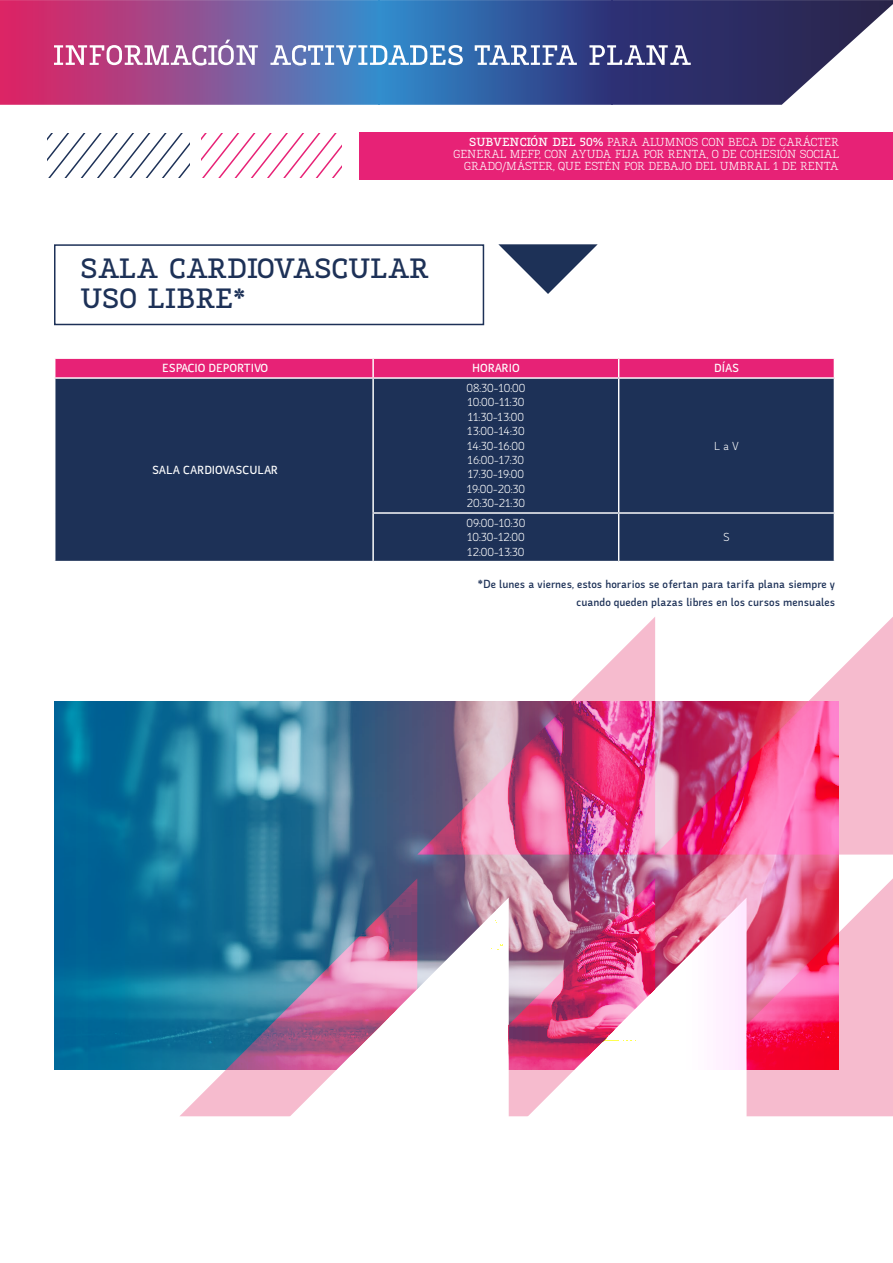
<style>
.page{position:relative;width:893px;height:1263px;background:#fff}
.page>*{position:absolute;margin:0;border:0;box-sizing:border-box;transform-origin:0 0}
.t1{font:700 28.5px/30.8px "Malacitana";color:#1d3157}
.t2{font:12px/12px "Malacitana";color:#fff;text-align:right}
.t3{font:12px/14.4px "Malacitana Sans Regular";color:#fff;text-align:justify}
.t4{font:12px/18px "Malacitana Sans Bold";color:#1d3157;text-align:right}
.t5{font:12px "Malacitana Sans Bold";color:#fff}
.s1{font-weight:700}
</style>
<div class="page">
<svg style="left:179px;top:1069px;width:92px;height:47px;fill:#f6bbce"></svg>
<svg style="left:571px;top:617px;width:84px;height:84px"></svg>
<svg style="left:747px;top:878px;width:146px;height:238px;background:#f6bfd1"></svg>
<svg style="left:655px;top:617px;width:238px;height:237px"></svg>
<svg style="left:271px;top:1069px;width:238px;height:48px"></svg>
<svg style="left:509px;top:1069px;width:238px;height:48px"></svg>
<div style="left:55px;top:379px;width:779px;height:182px;background:#1d3157"></div>
<div style="left:55px;top:358px;width:779px;height:19px;background:#e72276"></div>
<hr style="left:372px;top:379px;width:2px;height:133px;background:#fff">
<hr style="left:618px;top:379px;width:1px;height:133px;background:#fff">
<hr style="left:372px;top:512px;width:247px;height:2px;background:#fff">
<hr style="left:372px;top:514px;width:2px;height:47px;background:#fff">
<hr style="left:619px;top:512px;width:216px;height:2px;background:#fff">
<hr style="left:618px;top:514px;width:1px;height:47px;background:#fff">
<svg style="left:48px;top:133px;width:141px;height:45px"></svg>
<svg style="left:201px;top:133px;width:141px;height:45px"></svg>
<div style="left:54px;top:244px;width:430px;height:81px;border:2px solid #1d3157"></div>
<svg style="left:498px;top:244px;width:100px;height:50px"></svg>
<img style="left:54px;top:701px;width:785px;height:368px">
<svg style="left:0;top:0;width:893px;height:105px;background:#665690"></svg>
<div style="left:359px;top:132px;width:534px;height:47px;background:#e72276"></div>
<svg style="left:54px;top:40px;width:637px;height:26px"></svg>
<p class="t2" style="left:453px;top:135px;width:387px"><span class="s1">SUBVENCIÓN DEL 50%</span> PARA ALUMNOS CON BECA DE CARÁCTER<br>GENERAL MEFP, CON AYUDA FIJA POR RENTA, O DE COHESIÓN SOCIAL<br>GRADO/MÁSTER, QUE ESTÉN POR DEBAJO DEL UMBRAL 1 DE RENTA</p>
<h1 class="t1" style="left:80px;top:251px;width:350px">SALA CARDIOVASCULAR<br>USO LIBRE*</h1>
<p class="t5" style="left:162px;top:359px;width:108px">ESPACIO DEPORTIVO</p>
<p class="t5" style="left:472px;top:359px;width:49px">HORARIO</p>
<p class="t5" style="left:714px;top:359px;width:26px">DÍAS</p>
<p class="t5" style="left:152px;top:461px;width:128px">SALA CARDIOVASCULAR</p>
<p class="t3" style="left:466px;top:380px;width:60px">08:30-10:00<br>10:00-11:30<br>11:30-13:00<br>13:00-14:30<br>14:30-16:00<br>16:00-17:30<br>17:30-19:00<br>19:00-20:30<br>20:30-21:30</p>
<p class="t3" style="left:467px;top:515px;width:60px">09:00-10:30<br>10:30-12:00<br>12:00-13:30</p>
<p class="t3" style="left:714px;top:437px;width:26px">L a V</p>
<p class="t3" style="left:723px;top:529px;width:8px">S</p>
<p class="t4" style="left:478px;top:574px;width:359px">*De lunes a viernes, estos horarios se ofertan para tarifa plana siempre y cuando queden plazas libres en los cursos mensuales</p>
</div>
